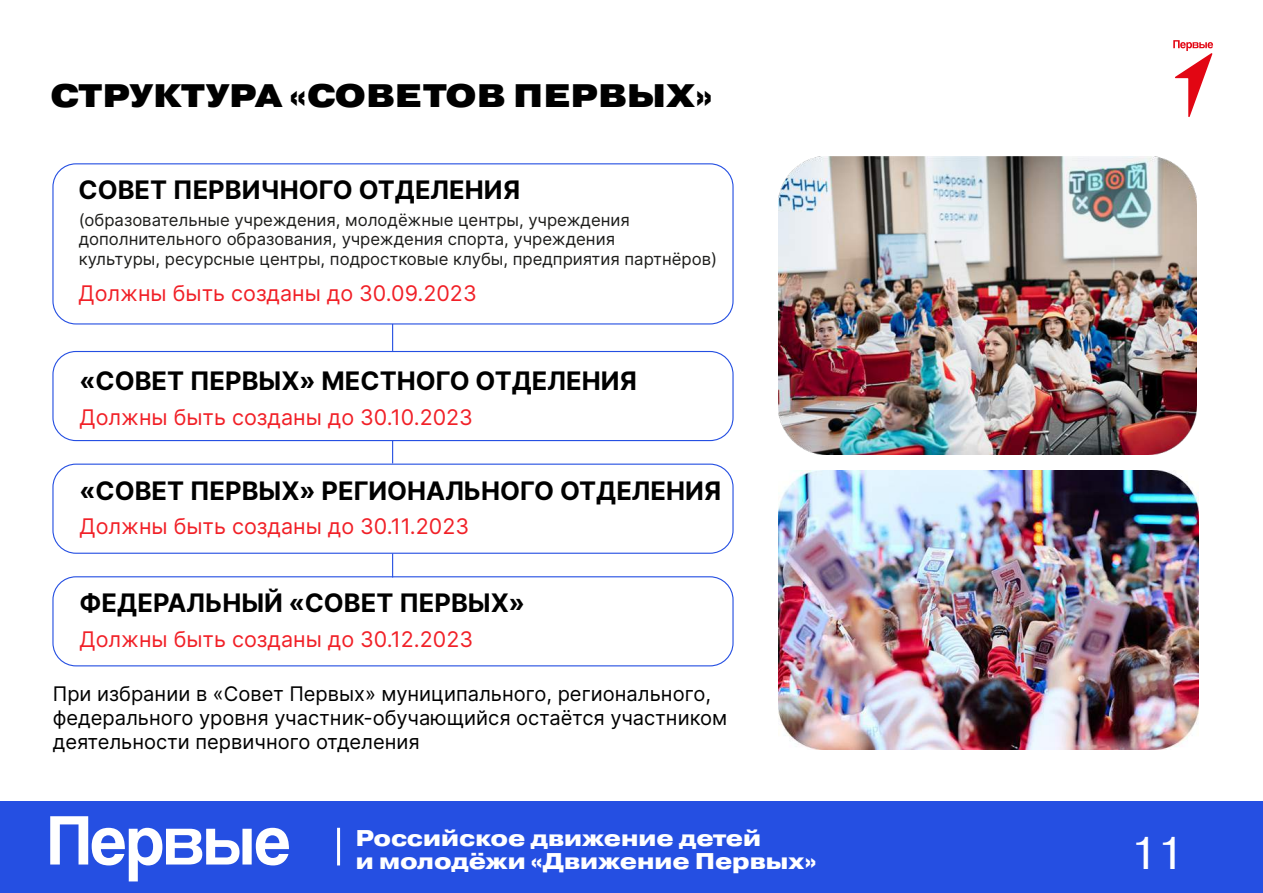
<style>
.page{position:relative;width:1263px;height:893px;background:#fff}
.page>*{position:absolute;margin:0;border:0;box-sizing:border-box;transform-origin:0 0}
.t1{font:45.9px "Pragmatica";color:#fff}
.t2{font:900 32.55px "Pragmatica Extended";color:#000}
.t3{font:700 25.5px "Inter";color:#000}
.t4{font:800 22.8px/22.8px "Pragmatica Extended";color:#fff}
.t5{font:21.45px "Inter";color:#f12027}
.t6{font:20.1px/23.9px "Inter";color:#000}
.t7{font:16.65px/19.8px "Inter";color:#1d1d1b}
</style>
<div class="page">
<img style="left:54px;top:305px;width:112px;height:362px">
<svg style="left:1173px;top:40px;width:40px;height:77px"></svg>
<div style="left:0;top:801px;width:1263px;height:92px;background:#254fe2"></div>
<svg style="left:50px;top:816px;width:239px;height:65px"></svg>
<hr style="left:337px;top:828px;width:3px;height:37px;background:#fff">
<img style="left:779px;top:470px;width:419px;height:279px">
<img style="left:779px;top:157px;width:417px;height:297px">
<div style="left:52px;top:163px;width:681px;height:161px;border:1px solid #254fe2;border-radius:23px"></div>
<div style="left:52px;top:351px;width:681px;height:90px;border:1px solid #254fe2;border-radius:23px"></div>
<div style="left:52px;top:464px;width:681px;height:90px;border:1px solid #254fe2;border-radius:23px"></div>
<div style="left:52px;top:576px;width:681px;height:90px;border:1px solid #254fe2;border-radius:23px"></div>
<svg style="left:392px;top:324px;width:1px;height:27px"></svg>
<svg style="left:392px;top:441px;width:1px;height:22px"></svg>
<svg style="left:392px;top:553px;width:1px;height:24px"></svg>
<h2 class="t2" style="left:51px;top:74px;width:663px">СТРУКТУРА «СОВЕТОВ ПЕРВЫХ»</h2>
<h3 class="t3" style="left:79px;top:170px;width:443px">СОВЕТ ПЕРВИЧНОГО ОТДЕЛЕНИЯ</h3>
<p class="t7" style="left:79px;top:209px;width:640px">(образовательные учреждения, молодёжные центры, учреждения дополнительного образования, учреждения спорта, учреждения<br>культуры, ресурсные центры, подростковые клубы, предприятия партнёров)</p>
<p class="t5" style="left:79px;top:277px;width:400px">Должны быть созданы до 30.09.2023</p>
<h3 class="t3" style="left:80px;top:362px;width:559px">«СОВЕТ ПЕРВЫХ» МЕСТНОГО ОТДЕЛЕНИЯ</h3>
<p class="t5" style="left:80px;top:401px;width:395px">Должны быть созданы до 30.10.2023</p>
<h3 class="t3" style="left:80px;top:471px;width:643px">«СОВЕТ ПЕРВЫХ» РЕГИОНАЛЬНОГО ОТДЕЛЕНИЯ</h3>
<p class="t5" style="left:80px;top:511px;width:391px">Должны быть созданы до 30.11.2023</p>
<h3 class="t3" style="left:80px;top:584px;width:447px">ФЕДЕРАЛЬНЫЙ «СОВЕТ ПЕРВЫХ»</h3>
<p class="t5" style="left:80px;top:623px;width:395px">Должны быть созданы до 30.12.2023</p>
<p class="t6" style="left:53px;top:682px;width:676px">При избрании в «Совет Первых» муниципального, регионального, федерального уровня участник-обучающийся остаётся участником деятельности первичного отделения</p>
<h3 class="t4" style="left:356px;top:827px;width:462px">Российское движение детей<br>и молодёжи «Движение Первых»</h3>
<h1 class="t1" style="left:1130px;top:825px;width:55px">11</h1>
</div>
